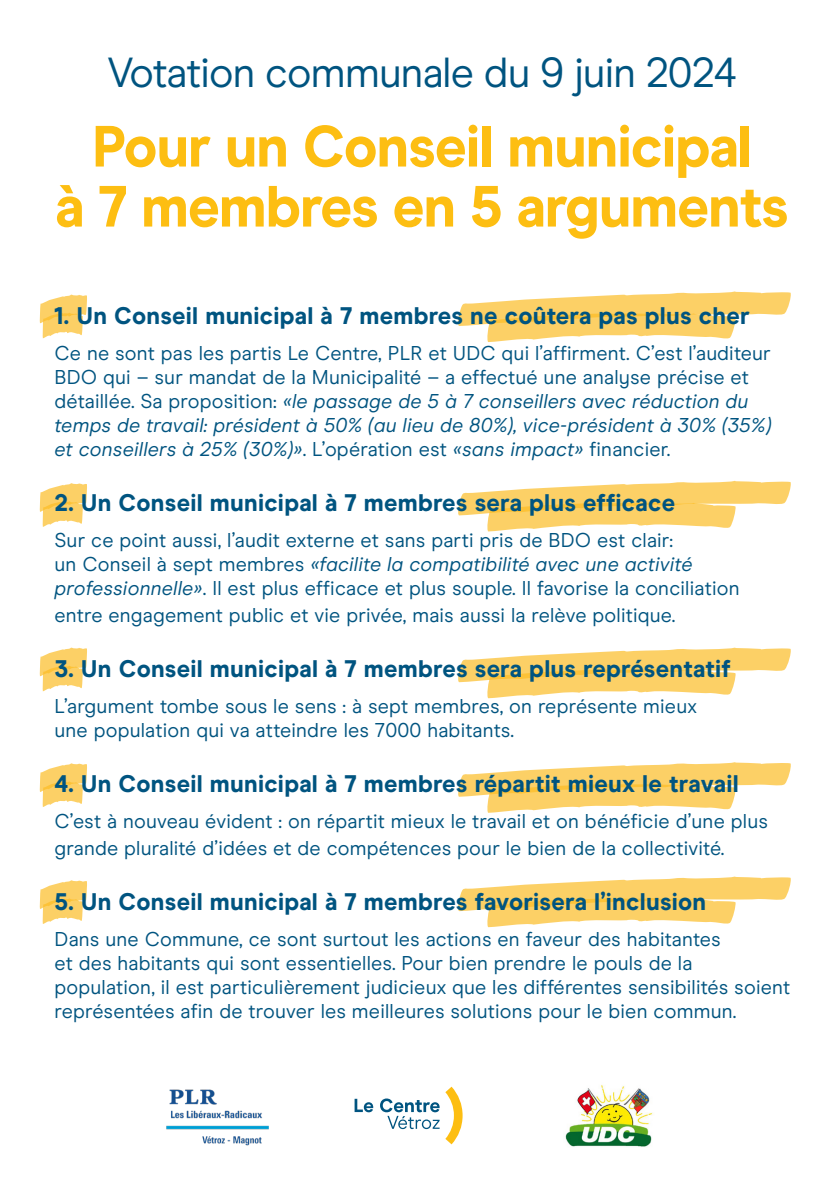
<style>
.page{position:relative;width:840px;height:1191px;background:#fff}
.page>*{position:absolute;margin:0;border:0;box-sizing:border-box;transform-origin:0 0}
.t1{font:800 58px/60px "Modern Era";letter-spacing:-.02em;color:#fdbe12;text-align:center}
.t2{font:42px "Modern Era";letter-spacing:-.02em;color:#005480}
.t3{font:800 24px "Modern Era";letter-spacing:.01em;color:#005480}
.t4{font:20px/24px "Modern Era";letter-spacing:.01em;color:#005480}
.s1{font-style:italic}
</style>
<div class="page">
<svg style="left:458px;top:291px;width:332px;height:51px"></svg>
<svg style="left:458px;top:481px;width:332px;height:50px"></svg>
<svg style="left:458px;top:647px;width:332px;height:51px"></svg>
<svg style="left:458px;top:762px;width:332px;height:51px"></svg>
<svg style="left:458px;top:876px;width:332px;height:51px"></svg>
<svg style="left:354px;top:1098px;width:19px;height:14px"></svg>
<svg style="left:445px;top:1086px;width:17px;height:58px"></svg>
<svg style="left:380px;top:1098px;width:59px;height:31px"></svg>
<img style="left:565px;top:1085px;width:88px;height:62px">
<img style="left:166px;top:1089px;width:103px;height:57px">
<svg style="left:40px;top:295px;width:47px;height:43px"></svg>
<svg style="left:40px;top:483px;width:47px;height:44px"></svg>
<svg style="left:40px;top:647px;width:47px;height:44px"></svg>
<svg style="left:40px;top:763px;width:47px;height:44px"></svg>
<svg style="left:40px;top:880px;width:47px;height:44px"></svg>
<p class="t2" style="left:107px;top:49px;width:630px">Votation communale du 9 juin 2024</p>
<p class="t1" style="left:55px;top:117px;width:734px">Pour un Conseil municipal<br>à 7 membres en 5 arguments</p>
<p class="t3" style="left:54px;top:301px;width:696px">1. Un Conseil municipal à 7 membres ne coûtera pas plus cher</p>
<p class="t4" style="left:54px;top:341px;width:718px">Ce ne sont pas les partis Le Centre, PLR et UDC qui l’affirment. C’est l’auditeur BDO qui – sur mandat de la Municipalité – a effectué une analyse précise et détaillée. Sa proposition: <span class="s1">«le passage de 5 à 7 conseillers avec réduction du temps de travail: président à 50% (au lieu de 80%), vice-président à 30% (35%) et conseillers à 25% (30%)»</span>. L’opération est <span class="s1">«sans impact»</span> financier.</p>
<p class="t3" style="left:54px;top:488px;width:621px">2. Un Conseil municipal à 7 membres sera plus efficace</p>
<p class="t4" style="left:54px;top:528px;width:620px">Sur ce point aussi, l’audit externe et sans parti pris de BDO est clair:</p>
<p class="t4" style="left:54px;top:552px;width:686px">un Conseil à sept membres <span class="s1">«facilite la compatibilité avec une activité professionnelle»</span>. Il est plus efficace et plus souple. Il favorise la conciliation</p>
<p class="t4" style="left:54px;top:603px;width:622px">entre engagement public et vie privée, mais aussi la relève politique.</p>
<p class="t3" style="left:54px;top:654px;width:677px">3. Un Conseil municipal à 7 membres sera plus représentatif</p>
<p class="t4" style="left:54px;top:694px;width:643px">L’argument tombe sous le sens : à sept membres, on représente mieux</p>
<p class="t4" style="left:54px;top:718px;width:461px">une population qui va atteindre les 7000 habitants.</p>
<p class="t3" style="left:54px;top:769px;width:685px">4. Un Conseil municipal à 7 membres répartit mieux le travail</p>
<p class="t4" style="left:54px;top:808px;width:714px;line-height:26.4px">C’est à nouveau évident : on répartit mieux le travail et on bénéficie d’une plus grande pluralité d’idées et de compétences pour le bien de la collectivité.</p>
<p class="t3" style="left:54px;top:887px;width:653px">5. Un Conseil municipal à 7 membres favorisera l’inclusion</p>
<p class="t4" style="left:54px;top:927px;width:667px">Dans une Commune, ce sont surtout les actions en faveur des habitantes</p>
<p class="t4" style="left:54px;top:951px;width:736px">et des habitants qui sont essentielles. Pour bien prendre le pouls de la population, il est particulièrement judicieux que les différentes sensibilités soient représentées afin de trouver les meilleures solutions pour le bien commun.</p>
</div>
